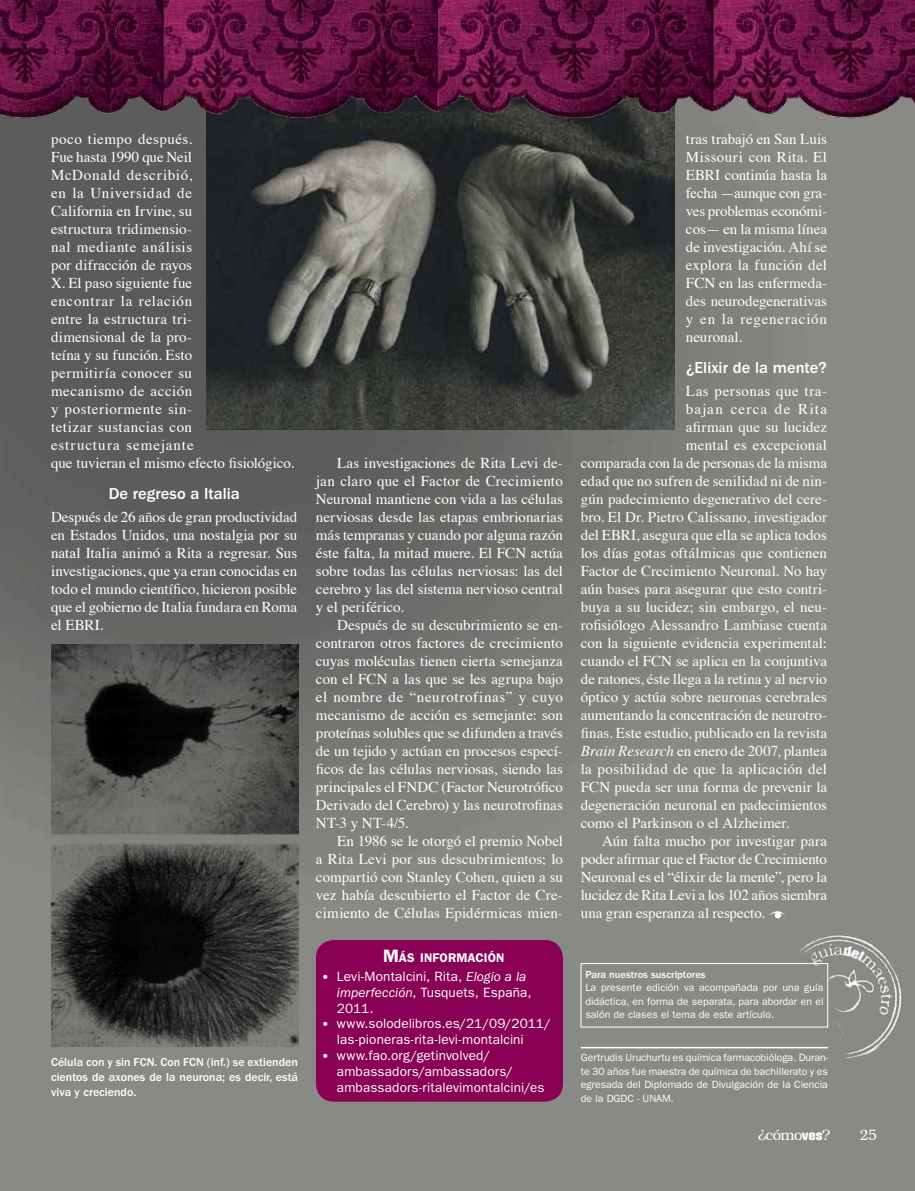
<style>
.page{position:relative;width:915px;height:1191px;background:#fff}
.page>*{position:absolute;margin:0;border:0;box-sizing:border-box;transform-origin:0 0}
.t1{font:500 16.5px "ITC Franklin Gothic Std";color:#fff}
.t2{font:15px/18px "Times";letter-spacing:.005em;color:#fff;text-align:justify}
.t3{font:15px/18px "Times";letter-spacing:.025em;color:#fff}
.t4{font:15px "Times";letter-spacing:-.015em;color:#fff}
.t5{font:15px "Times";letter-spacing:.035em;color:#fff}
.t6{font:15px "Times";letter-spacing:.08em;color:#fff}
.t7{font:300 15px "Bookman Std";color:#fff}
.t8{font:300 15px "Bookman";color:#fff;scale:.95 1}
.t9{font:13.5px/15.8px "ITC Franklin Gothic Std";letter-spacing:.01em;color:#fff}
.t10{font:600 12.6px "ITC Franklin Gothic Std";letter-spacing:.005em;color:#fff}
.t11{font:500 12px/15px "ITC Franklin Gothic Std";color:#fff;text-align:justify}
.t12{font:10.5px/13.5px "ITC Franklin Gothic Std";color:#fff;text-align:justify}
.t13{font:500 10.5px "ITC Franklin Gothic Std";color:#fff}
.s1{font-size:18px}
.s2{font-family:"ITC Franklin Gothic Std Hvy";font-size:12px}
.s3{font-style:italic}
.s4{font-family:"Helvetica";font-weight:400;font-stretch:extra-condensed;font-size:12.9px}
</style>
<div class="page">
<img style="left:0;top:149px;width:914px;height:1042px">
<div style="left:316px;top:940px;width:246px;height:161px;background:#8a0054;border-radius:18px"></div>
<img style="left:206px;top:149px;width:468px;height:280px">
<svg style="left:768px;top:905px;width:17px;height:13px"></svg>
<hr style="left:580px;top:1047px;width:247px;height:1px;background:#fff">
<img style="left:0;top:0;width:914px;height:149px">
<img style="left:51px;top:644px;width:247px;height:402px">
<img style="left:772px;top:913px;width:142px;height:159px">
<div style="left:580px;top:963px;width:247px;height:64px;border:1px solid #fff"></div>
<p class="t3" style="left:51px;top:129px;width:244px">poco tiempo después.<br>Fue hasta 1990 que Neil<br>McDonald describió,<br>en la Universidad de<br>California en Irvine, su<br>estructura tridimensio-<br>nal mediante análisis<br>por difracción de rayos<br>X. El paso siguiente fue<br>encontrar la relación<br>entre la estructura tri-<br>dimensional de la pro-<br>teína y su función. Esto<br>permitiría conocer su<br>mecanismo de acción<br>y posteriormente sin-<br>tetizar sustancias con<br>estructura semejante<br>que tuvieran el mismo efecto fisiológico.</p>
<p class="t1" style="left:109px;top:484px;width:132px">De regreso a Italia</p>
<p class="t2" style="left:51px;top:507px;width:247px">Después de 26 años de gran productividad en Estados Unidos, una nostalgia por su natal Italia animó a Rita a regresar. Sus investigaciones, que ya eran conocidas en todo el mundo científico, hicieron posible que el gobierno de Italia fundara en Roma el EBRI.</p>
<p class="t11" style="left:51px;top:1055px;width:248px">Célula con y sin FCN. Con FCN (inf.) se extienden cientos de axones de la neurona; es decir, está viva y creciendo.</p>
<p class="t2" style="left:316px;top:453px;width:248px;text-indent:21px">Las investigaciones de Rita Levi de&shy;jan claro que el Factor de Crecimiento Neuronal mantiene con vida a las células nerviosas desde las etapas embrionarias más tempranas y cuando por alguna razón éste falta, la mitad muere. El FCN actúa sobre todas las células nerviosas: las del cerebro y las del sistema nervioso central y el periférico.</p>
<p class="t2" style="left:316px;top:615px;width:248px;text-indent:21px">Después de su descubrimiento se en&shy;contraron otros factores de crecimiento cuyas moléculas tienen cierta semejanza con el FCN a las que se les agrupa bajo el nombre de “neurotrofinas” y cuyo mecanismo de acción es semejante: son proteínas solubles que se difunden a través de un tejido y actúan en procesos especí&shy;ficos de las células nerviosas, siendo las principales el FNDC (Factor Neurotrófico Derivado del Cerebro) y las neurotrofinas NT-3 y NT-4/5.</p>
<p class="t2" style="left:316px;top:831px;width:248px;text-indent:21px">En 1986 se le otorgó el premio Nobel a Rita Levi por sus descubrimientos; lo compartió con Stanley Cohen, quien a su vez había descubierto el Factor de Cre&shy;cimiento de Células Epidérmicas mien-</p>
<p class="t10" style="left:383px;top:950px;width:123px"><span class="s1">M</span>ÁS INFORMACIÓN</p>
<p class="t9" style="left:337px;top:968px;width:196px;text-indent:-15px"><span class="s2">•</span> Levi-Montalcini, Rita, <span class="s3">Elogio a la imperfección</span>, Tusquets, España,<br>2011.</p>
<p class="t9" style="left:337px;top:1016px;width:215px;text-indent:-15px"><span class="s2">•</span> www.solodelibros.es/21/09/2011/ las-pioneras-rita-levi-montalcini</p>
<p class="t9" style="left:337px;top:1047px;width:209px;text-indent:-15px"><span class="s2">•</span> www.fao.org/getinvolved/ ambassadors/ambassadors/ ambassadors-ritalevimontalcini/es</p>
<p class="t2" style="left:685px;top:129px;width:143px">tras trabajó en San Luis Missouri con Rita. El EBRI continúa hasta la fecha —aunque con gra&shy;ves problemas económi&shy;cos— en la misma línea de investigación. Ahí se explora la función del FCN en las enfermeda&shy;des neurodegenerativas y en la regeneración neuronal.</p>
<p class="t1" style="left:686px;top:358px;width:142px">¿Elixir de la mente?</p>
<p class="t5" style="left:685px;top:377px;width:142px">Las personas que tra-</p>
<p class="t6" style="left:685px;top:395px;width:142px">bajan cerca de Rita</p>
<p class="t2" style="left:685px;top:417px;width:142px">afirman que su lucidez</p>
<p class="t2" style="left:685px;top:435px;width:143px">mental es excepcional</p>
<p class="t2" style="left:580px;top:453px;width:247px">comparada con la de personas de la misma</p>
<p class="t2" style="left:580px;top:471px;width:247px">edad que no sufren de senilidad ni de nin-</p>
<p class="t2" style="left:580px;top:489px;width:247px">gún padecimiento degenerativo del cere-</p>
<p class="t2" style="left:580px;top:507px;width:247px">bro. El Dr. Pietro Calissano, investigador</p>
<p class="t2" style="left:580px;top:525px;width:247px">del EBRI, asegura que ella se aplica todos</p>
<p class="t2" style="left:580px;top:543px;width:247px">los días gotas oftálmicas que contienen</p>
<p class="t2" style="left:580px;top:561px;width:247px">Factor de Crecimiento Neuronal. No hay</p>
<p class="t2" style="left:580px;top:579px;width:247px">aún bases para asegurar que esto contri-</p>
<p class="t2" style="left:580px;top:597px;width:247px">buya a su lucidez; sin embargo, el neu-</p>
<p class="t2" style="left:580px;top:615px;width:247px">rofisiólogo Alessandro Lambiase cuenta</p>
<p class="t2" style="left:580px;top:633px;width:248px">con la siguiente evidencia experimental:</p>
<p class="t2" style="left:580px;top:651px;width:247px">cuando el FCN se aplica en la conjuntiva</p>
<p class="t2" style="left:580px;top:669px;width:247px">de ratones, éste llega a la retina y al nervio</p>
<p class="t2" style="left:580px;top:687px;width:247px">óptico y actúa sobre neuronas cerebrales</p>
<p class="t2" style="left:580px;top:705px;width:247px">aumentando la concentración de neurotro-</p>
<p class="t2" style="left:580px;top:723px;width:248px">finas. Este estudio, publicado en la revista</p>
<p class="t2" style="left:580px;top:741px;width:247px"><span class="s3">Brain Research</span> en enero de 2007, plantea</p>
<p class="t2" style="left:580px;top:759px;width:248px">la posibilidad de que la aplicación del</p>
<p class="t2" style="left:580px;top:777px;width:248px">FCN pueda ser una forma de prevenir la</p>
<p class="t2" style="left:580px;top:795px;width:247px">degeneración neuronal en padecimientos</p>
<p class="t2" style="left:580px;top:813px;width:210px">como el Parkinson o el Alzheimer.</p>
<p class="t2" style="left:602px;top:831px;width:226px">Aún falta mucho por investigar para</p>
<p class="t4" style="left:580px;top:845px;width:247px">poder afirmar que el Factor de Crecimiento</p>
<p class="t2" style="left:580px;top:867px;width:248px">Neuronal es el “élixir de la mente”, pero la</p>
<p class="t4" style="left:580px;top:881px;width:248px">lucidez de Rita Levi a los 102 años siembra</p>
<p class="t2" style="left:580px;top:903px;width:185px">una gran esperanza al respecto.</p>
<p class="t13" style="left:585px;top:968px;width:122px">Para nuestros suscriptores</p>
<p class="t12" style="left:585px;top:981px;width:240px">La presente edición va acompañada por una guía didáctica, en forma de separata, para abordar en el salón de clases el tema de este artículo.</p>
<p class="t12" style="left:580px;top:1051px;width:248px">Gertrudis Uruchurtu es química farmacobióloga. Duran&shy;te 30 años fue maestra de química de bachillerato y es egresada del Diplomado de Divulgación de la Ciencia de la DGDC - UNAM.</p>
<p class="t7" style="left:757px;top:1126px;width:74px">¿cómo<span class="s4">ves</span>?</p>
<p class="t8" style="left:859px;top:1125px;width:20px">25</p>
</div>
